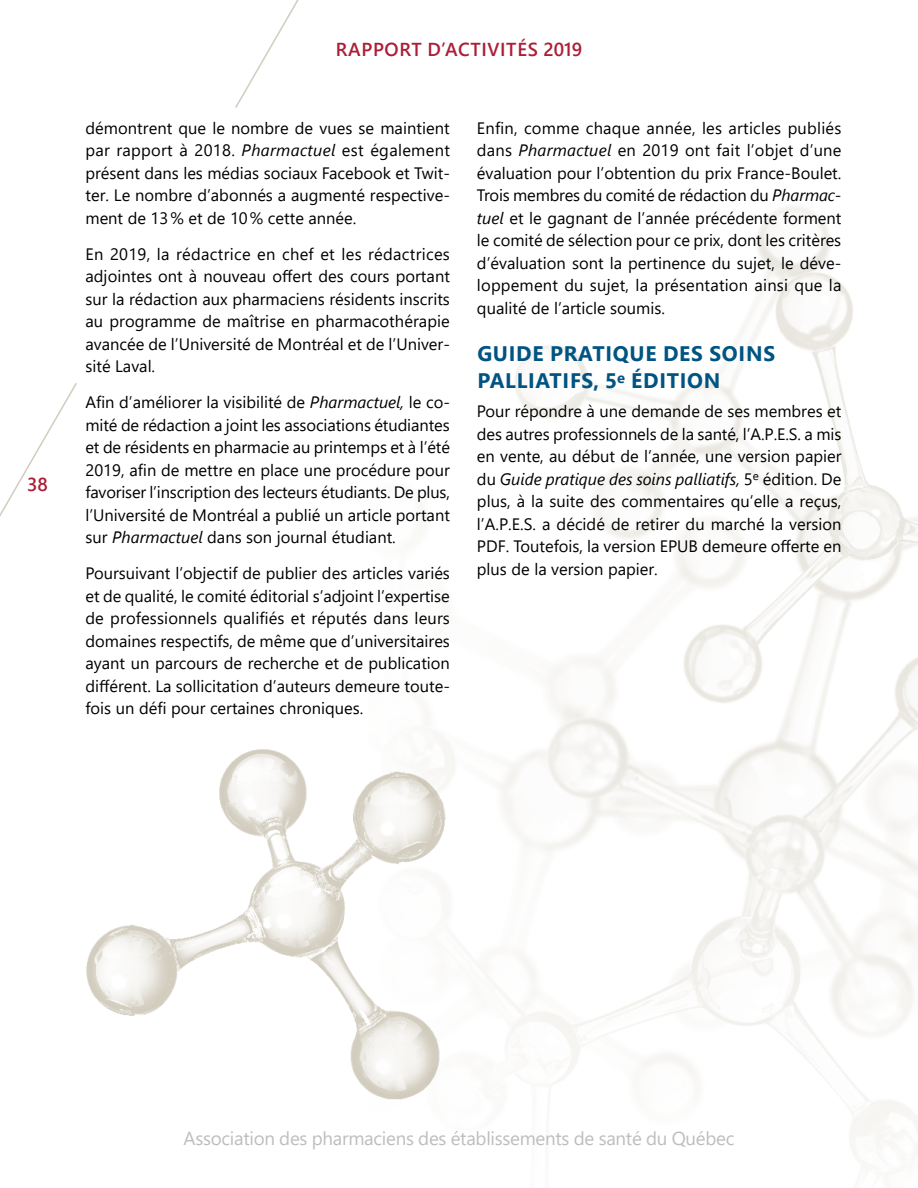
<style>
.page{position:relative;width:918px;height:1188px;background:#fff}
.page>*{position:absolute;margin:0;border:0;box-sizing:border-box;transform-origin:0 0}
.T3{font:700 21px/27px "Segoe UI";letter-spacing:.035em;color:#005482}
.t1{font:18.75px "Segoe UI";letter-spacing:-.015em;color:#bcbec0}
.t2{font:600 18.75px "Segoe UI";letter-spacing:.035em;color:#ac1d37}
.t3{font:16.5px/22.5px "Segoe UI";color:#000;text-align:justify}
.s1{font-style:italic}
</style>
<div class="page">
<img style="left:434px;top:206px;width:484px;height:953px">
<img style="left:86px;top:746px;width:397px;height:396px">
<svg style="left:0;top:383px;width:77px;height:134px"></svg>
<svg style="left:235px;top:0;width:64px;height:108px"></svg>
<p class="t2" style="left:27px;top:469px;width:22px">38</p>
<p class="t2" style="left:336px;top:34px;width:248px">RAPPORT D’ACTIVITÉS 2019</p>
<p class="t3" style="left:85px;top:116px;width:366px">démontrent que le nombre de vues se maintient par rapport à 2018. <span class="s1">Pharmactuel</span> est également présent dans les médias sociaux Facebook et Twit&shy;ter. Le nombre d’abonnés a augmenté respective&shy;ment de 13% et de 10% cette année.</p>
<p class="t3" style="left:85px;top:242px;width:366px">En 2019, la rédactrice en chef et les rédactrices adjointes ont à nouveau offert des cours portant sur la rédaction aux pharmaciens résidents inscrits au programme de maîtrise en pharmacothérapie avancée de l’Université de Montréal et de l’Univer&shy;sité Laval.</p>
<p class="t3" style="left:85px;top:391px;width:366px">Afin d’améliorer la visibilité de <span class="s1">Pharmactuel,</span> le co&shy;mité de rédaction a joint les associations étudiantes et de résidents en pharmacie au printemps et à l’été 2019, afin de mettre en place une procédure pour favoriser l’inscription des lecteurs étudiants. De plus, l’Université de Montréal a publié un article portant sur <span class="s1">Pharmactuel</span> dans son journal étudiant.</p>
<p class="t3" style="left:85px;top:562px;width:366px">Poursuivant l’objectif de publier des articles variés et de qualité, le comité éditorial s’adjoint l’expertise de professionnels qualifiés et réputés dans leurs domaines respectifs, de même que d’universitaires ayant un parcours de recherche et de publication différent. La sollicitation d’auteurs demeure toute&shy;fois un défi pour certaines chroniques.</p>
<p class="t3" style="left:477px;top:116px;width:366px">Enfin, comme chaque année, les articles publiés dans <span class="s1">Pharmactuel</span> en 2019 ont fait l’objet d’une évaluation pour l’obtention du prix France-Boulet.<br>Trois membres du comité de rédaction du <span class="s1">Pharmac&shy;tuel</span> et le gagnant de l’année précédente forment le comité de sélection pour ce prix, dont les critères d’évaluation sont la pertinence du sujet, le déve&shy;loppement du sujet, la présentation ainsi que la qualité de l’article soumis.</p>
<p class="T3" style="left:477px;top:340px;width:299px">GUIDE PRATIQUE DES SOINS<br>PALLIATIFS, 5<sup>e</sup> ÉDITION</p>
<p class="t3" style="left:477px;top:400px;width:366px">Pour répondre à une demande de ses membres et des autres professionnels de la santé, l’A.P.E.S. a mis en vente, au début de l’année, une version papier du <span class="s1">Guide pratique des soins palliatifs,</span> 5<sup>e</sup> édition. De plus, à la suite des commentaires qu’elle a reçus, l’A.P.E.S. a décidé de retirer du marché la version PDF. Toutefois, la version EPUB demeure offerte en plus de la version papier.</p>
<p class="t1" style="left:184px;top:1124px;width:552px">Association des pharmaciens des établissements de santé du Québec</p>
</div>
